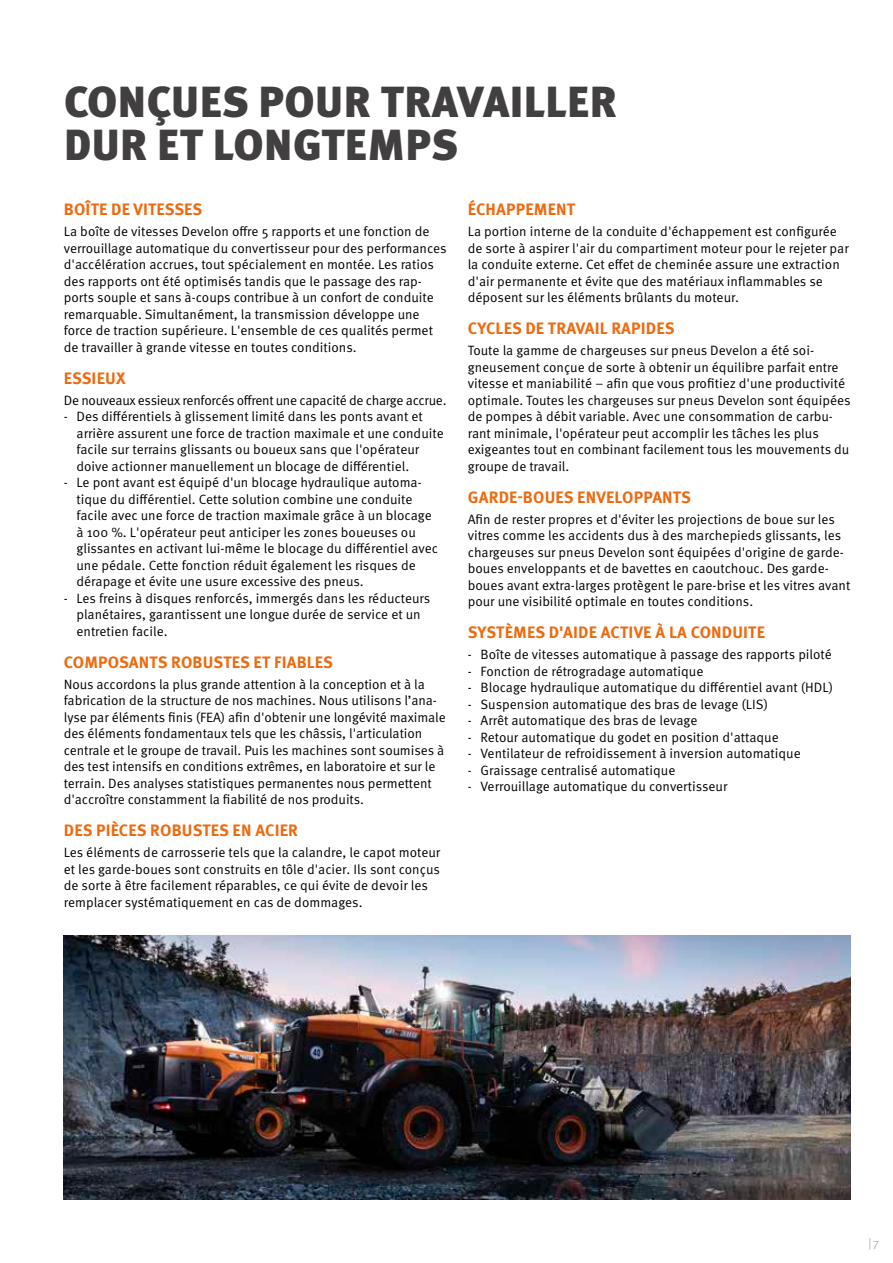
<style>
.page{position:relative;width:893px;height:1263px;background:#fff}
.page>*{position:absolute;margin:0;border:0;box-sizing:border-box;transform-origin:0 0}
.t1{font:900 43.5px/43.5px "Meta Pro";letter-spacing:.01em;color:#423f41}
.t2{font:700 16.5px "Meta Pro";letter-spacing:.01em;color:#ed6a0f}
.t3{font:13.5px/16.5px "Meta Pro Norm";color:#000}
.t4{font:13.5px "Meta Pro Norm";letter-spacing:-.02em;color:#000}
.t5{font:12px "Meta Pro Norm";color:#b2b2b2}
</style>
<div class="page">
<img style="left:64px;top:935px;width:786px;height:264px">
<h1 class="t1" style="left:64px;top:78px;width:554px">CONÇUES POUR TRAVAILLER<br>DUR ET LONGTEMPS</h1>
<p class="t2" style="left:64px;top:197px;width:140px">BOÎTE DE VITESSES</p>
<p class="t3" style="left:64px;top:222px;width:384px">La boîte de vitesses Develon offre 5 rapports et une fonction de verrouillage automatique du convertisseur pour des performances d'accélération accrues, tout spécialement en montée. Les ratios des rapports ont été optimisés tandis que le passage des rap&shy;ports souple et sans à-coups contribue à un confort de conduite remarquable. Simultanément, la transmission développe une force de traction supérieure. L'ensemble de ces qualités permet de travailler à grande vitesse en toutes conditions.</p>
<p class="t2" style="left:64px;top:365px;width:63px">ESSIEUX</p>
<p class="t4" style="left:64px;top:390px;width:384px">De nouveaux essieux renforcés offrent une capacité de charge accrue.</p>
<p class="t3" style="left:77px;top:407px;width:369px;text-indent:-13px">- Des différentiels à glissement limité dans les ponts avant et arrière assurent une force de traction maximale et une conduite facile sur terrains glissants ou boueux sans que l'opérateur doive actionner manuellement un blocage de différentiel.</p>
<p class="t3" style="left:77px;top:473px;width:363px;text-indent:-13px">- Le pont avant est équipé d'un blocage hydraulique automa&shy;tique du différentiel. Cette solution combine une conduite facile avec une force de traction maximale grâce à un blocage à 100 %. L'opérateur peut anticiper les zones boueuses ou glissantes en activant lui-même le blocage du différentiel avec une pédale. Cette fonction réduit également les risques de dérapage et évite une usure excessive des pneus.</p>
<p class="t3" style="left:77px;top:589px;width:355px;text-indent:-13px">- Les freins à disques renforcés, immergés dans les réducteurs planétaires, garantissent une longue durée de service et un entretien facile.</p>
<p class="t2" style="left:64px;top:649px;width:271px">COMPOSANTS ROBUSTES ET FIABLES</p>
<p class="t3" style="left:64px;top:675px;width:383px">Nous accordons la plus grande attention à la conception et à la fabrication de la structure de nos machines. Nous utilisons l’ana&shy;lyse par éléments finis (FEA) afin d'obtenir une longévité maximale des éléments fondamentaux tels que les châssis, l'articulation centrale et le groupe de travail. Puis les machines sont soumises à des test intensifs en conditions extrêmes, en laboratoire et sur le terrain. Des analyses statistiques permanentes nous permettent d'accroître constamment la fiabilité de nos produits.</p>
<p class="t2" style="left:64px;top:818px;width:236px">DES PIÈCES ROBUSTES EN ACIER</p>
<p class="t3" style="left:64px;top:843px;width:378px">Les éléments de carrosserie tels que la calandre, le capot moteur et les garde-boues sont construits en tôle d'acier. Ils sont conçus de sorte à être facilement réparables, ce qui évite de devoir les remplacer systématiquement en cas de dommages.</p>
<p class="t2" style="left:468px;top:197px;width:109px">ÉCHAPPEMENT</p>
<p class="t3" style="left:468px;top:222px;width:382px">La portion interne de la conduite d'échappement est configurée de sorte à aspirer l'air du compartiment moteur pour le rejeter par la conduite externe. Cet effet de cheminée assure une extraction d'air permanente et évite que des matériaux inflammables se déposent sur les éléments brûlants du moteur.</p>
<p class="t2" style="left:468px;top:316px;width:208px">CYCLES DE TRAVAIL RAPIDES</p>
<p class="t3" style="left:468px;top:341px;width:384px">Toute la gamme de chargeuses sur pneus Develon a été soi&shy;gneusement conçue de sorte à obtenir un équilibre parfait entre vitesse et maniabilité – afin que vous profitiez d'une productivité optimale. Toutes les chargeuses sur pneus Develon sont équipées de pompes à débit variable. Avec une consommation de carbu&shy;rant minimale, l'opérateur peut accomplir les tâches les plus exigeantes tout en combinant facilement tous les mouvements du groupe de travail.</p>
<p class="t2" style="left:468px;top:484px;width:225px">GARDE-BOUES ENVELOPPANTS</p>
<p class="t3" style="left:468px;top:510px;width:384px">Afin de rester propres et d'éviter les projections de boue sur les vitres comme les accidents dus à des marchepieds glissants, les chargeuses sur pneus Develon sont équipées d'origine de garde&shy;boues enveloppants et de bavettes en caoutchouc. Des garde&shy;boues avant extra-larges protègent le pare-brise et les vitres avant pour une visibilité optimale en toutes conditions.</p>
<p class="t2" style="left:468px;top:620px;width:299px">SYSTÈMES D'AIDE ACTIVE À LA CONDUITE</p>
<p class="t3" style="left:468px;top:645px;width:366px">- Boîte de vitesses automatique à passage des rapports piloté</p>
<p class="t3" style="left:468px;top:662px;width:237px">- Fonction de rétrogradage automatique</p>
<p class="t3" style="left:468px;top:678px;width:367px">- Blocage hydraulique automatique du différentiel avant (HDL)</p>
<p class="t3" style="left:468px;top:695px;width:302px">- Suspension automatique des bras de levage (LIS)</p>
<p class="t3" style="left:468px;top:711px;width:231px">- Arrêt automatique des bras de levage</p>
<p class="t3" style="left:468px;top:728px;width:312px">- Retour automatique du godet en position d'attaque</p>
<p class="t3" style="left:468px;top:744px;width:335px">- Ventilateur de refroidissement à inversion automatique</p>
<p class="t3" style="left:468px;top:761px;width:209px">- Graissage centralisé automatique</p>
<p class="t3" style="left:468px;top:777px;width:261px">- Verrouillage automatique du convertisseur</p>
<p class="t5" style="left:868px;top:1233px;width:12px">| 7</p>
</div>
